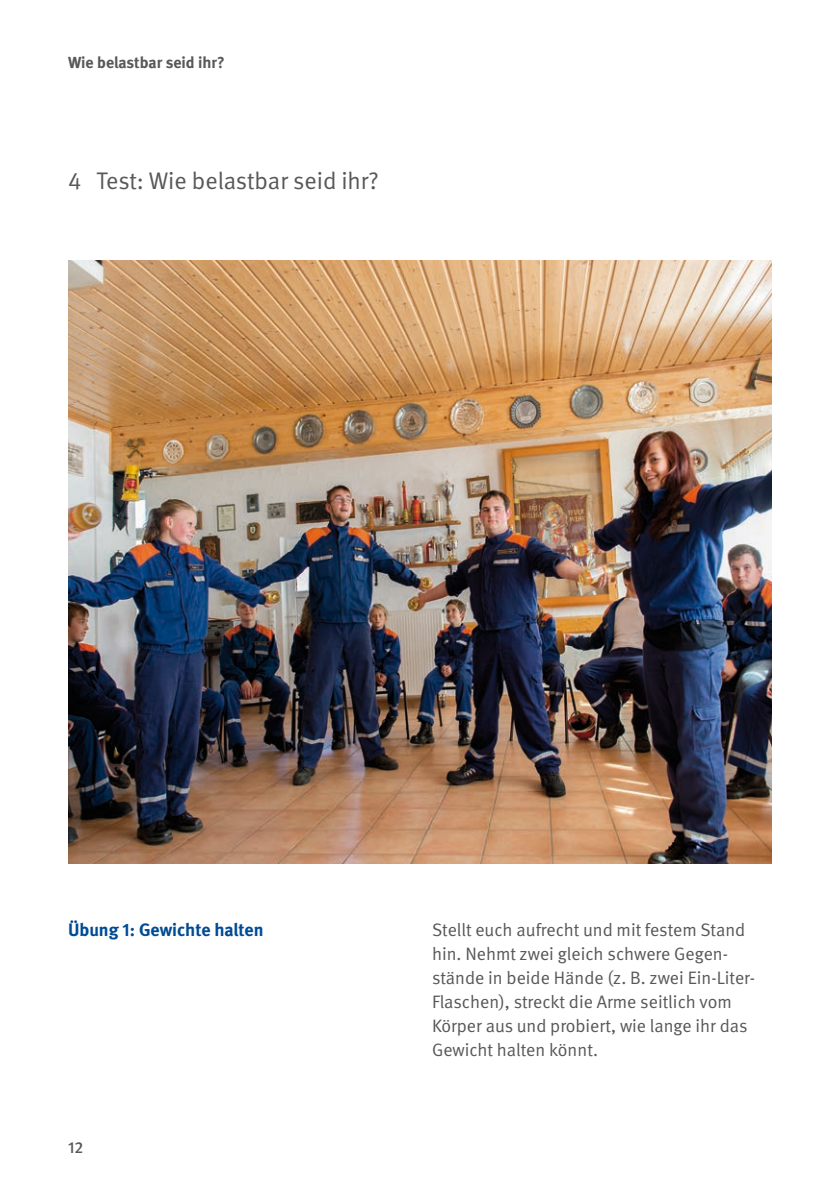
<style>
.page{position:relative;width:840px;height:1191px;background:#fff}
.page>*{position:absolute;margin:0;border:0;box-sizing:border-box;transform-origin:0 0}
.t1{font:24px "DGUV Meta";letter-spacing:-.005em;color:#58585a}
.t2{font:18px/24.2px "DGUV Meta";color:#58585a}
.t3{font:700 18px "DGUV Meta";letter-spacing:-.005em;color:#004b94}
.t4{font:700 16px "DGUV Meta";color:#58585a}
.t5{font:500 16px "DGUV Meta";color:#58585a}
</style>
<div class="page">
<img style="left:68px;top:261px;width:703px;height:602px">
<p class="t4" style="left:68px;top:53px;width:158px">Wie belastbar seid ihr?</p>
<h1 class="t1" style="left:68px;top:166px;width:312px">4 Test: Wie belastbar seid ihr?</h1>
<p class="t3" style="left:68px;top:918px;width:197px">Übung 1: Gewichte halten</p>
<p class="t2" style="left:432px;top:918px;width:324px">Stellt euch aufrecht und mit festem Stand hin. Nehmt zwei gleich schwere Gegen&shy;stände in beide Hände (z. B. zwei Ein-Liter-Flaschen), streckt die Arme seitlich vom Körper aus und probiert, wie lange ihr das Gewicht halten könnt.</p>
<p class="t5" style="left:68px;top:1137px;width:17px">12</p>
</div>
